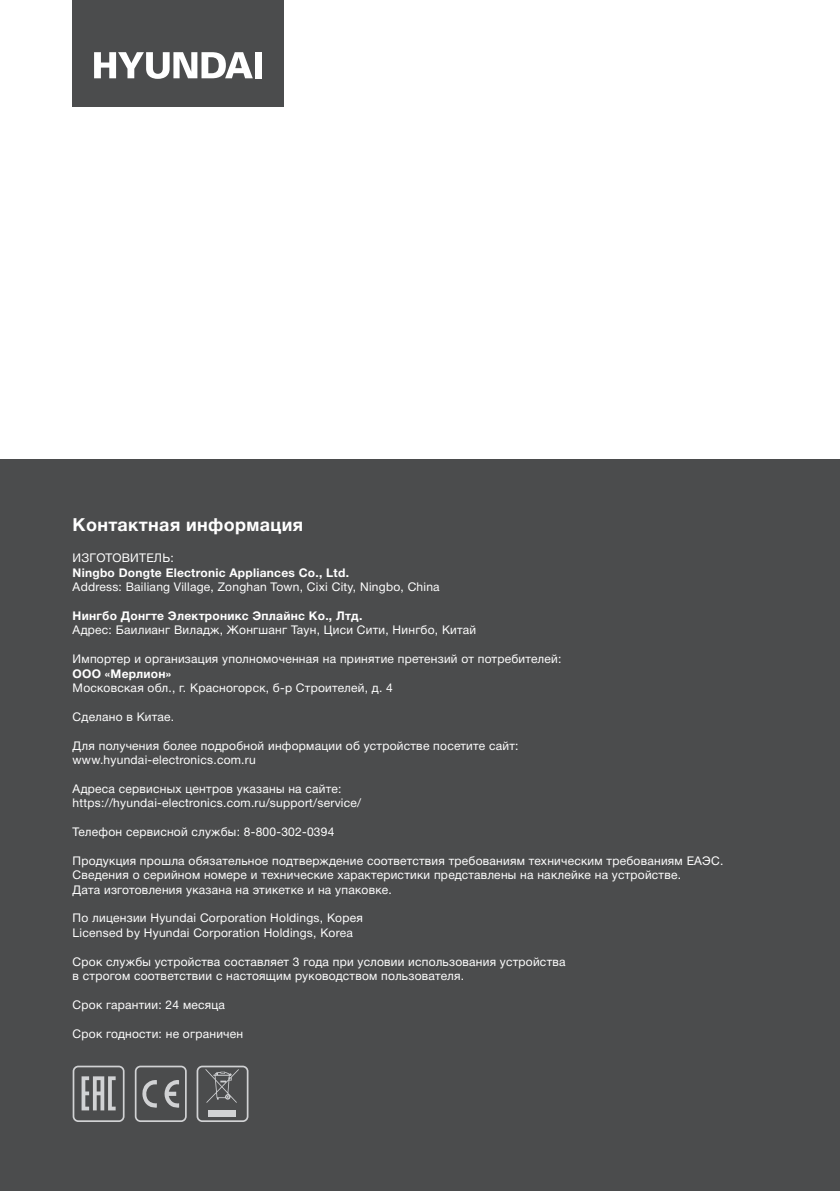
<style>
.page{position:relative;width:840px;height:1191px;background:#fff}
.page>*{position:absolute;margin:0;border:0;box-sizing:border-box;transform-origin:0 0}
.t1{font:18px "Helvetica 7 Bold";letter-spacing:.02em;color:#fff}
.t2{font:12px/14.4px "Helvetica 5 Normal";letter-spacing:.02em;color:#fff}
.t3{font:12px "Helvetica 7 Bold";letter-spacing:.02em;color:#fff}
</style>
<div class="page">
<div style="left:0;top:459px;width:839px;height:732px;background:#4b4c4d"></div>
<div style="left:72px;top:0;width:211px;height:107px;background:#4b4c4d"></div>
<svg style="left:94px;top:52px;width:159px;height:27px"></svg>
<div style="left:254px;top:52px;width:7px;height:26px;background:#fff"></div>
<svg style="left:73px;top:1065px;width:51px;height:57px"></svg>
<svg style="left:135px;top:1065px;width:52px;height:57px"></svg>
<svg style="left:196px;top:1065px;width:52px;height:57px"></svg>
<h1 class="t1" style="left:73px;top:515px;width:232px">Контактная информация</h1>
<p class="t2" style="left:73px;top:551px;width:103px">ИЗГОТОВИТЕЛЬ:</p>
<p class="t3" style="left:73px;top:566px;width:278px">Ningbo Dongte Electronic Appliances Co., Ltd.</p>
<p class="t2" style="left:73px;top:580px;width:368px">Address: Bailiang Village, Zonghan Town, Cixi City, Ningbo, China</p>
<p class="t3" style="left:73px;top:609px;width:291px">Нингбо Донгте Электроникс Эплайнс Ко., Лтд.</p>
<p class="t2" style="left:73px;top:623px;width:405px">Адрес: Баилианг Виладж, Жонгшанг Таун, Циси Сити, Нингбо, Китай</p>
<p class="t2" style="left:73px;top:652px;width:490px">Импортер и организация уполномоченная на принятие претензий от потребителей:</p>
<p class="t3" style="left:73px;top:666px;width:100px">ООО «Мерлион»</p>
<p class="t2" style="left:73px;top:680px;width:321px">Московская обл., г. Красногорск, б-р Строителей, д. 4</p>
<p class="t2" style="left:73px;top:709px;width:103px">Сделано в Китае.</p>
<p class="t2" style="left:73px;top:738px;width:447px">Для получения более подробной информации об устройстве посетите сайт: www.hyundai-electronics.com.ru</p>
<p class="t2" style="left:73px;top:781px;width:290px">Адреса сервисных центров указаны на сайте: https://hyundai-electronics.com.ru/support/service/</p>
<p class="t2" style="left:73px;top:824px;width:263px">Телефон сервисной службы: 8-800-302-0394</p>
<p class="t2" style="left:73px;top:853px;width:652px">Продукция прошла обязательное подтверждение соответствия требованиям техническим требованиям ЕАЭС.<br>Сведения о серийном номере и технические характеристики представлены на наклейке на устройстве.<br>Дата изготовления указана на этикетке и на упаковке.</p>
<p class="t2" style="left:73px;top:911px;width:291px">По лицензии Hyundai Corporation Holdings, Корея<br>Licensed by Hyundai Corporation Holdings, Korea</p>
<p class="t2" style="left:73px;top:954px;width:494px">Срок службы устройства составляет 3 года при условии использования устройства в строгом соответствии с настоящим руководством пользователя.</p>
<p class="t2" style="left:73px;top:997px;width:154px">Срок гарантии: 24 месяца</p>
<p class="t2" style="left:73px;top:1026px;width:172px">Срок годности: не ограничен</p>
</div>
